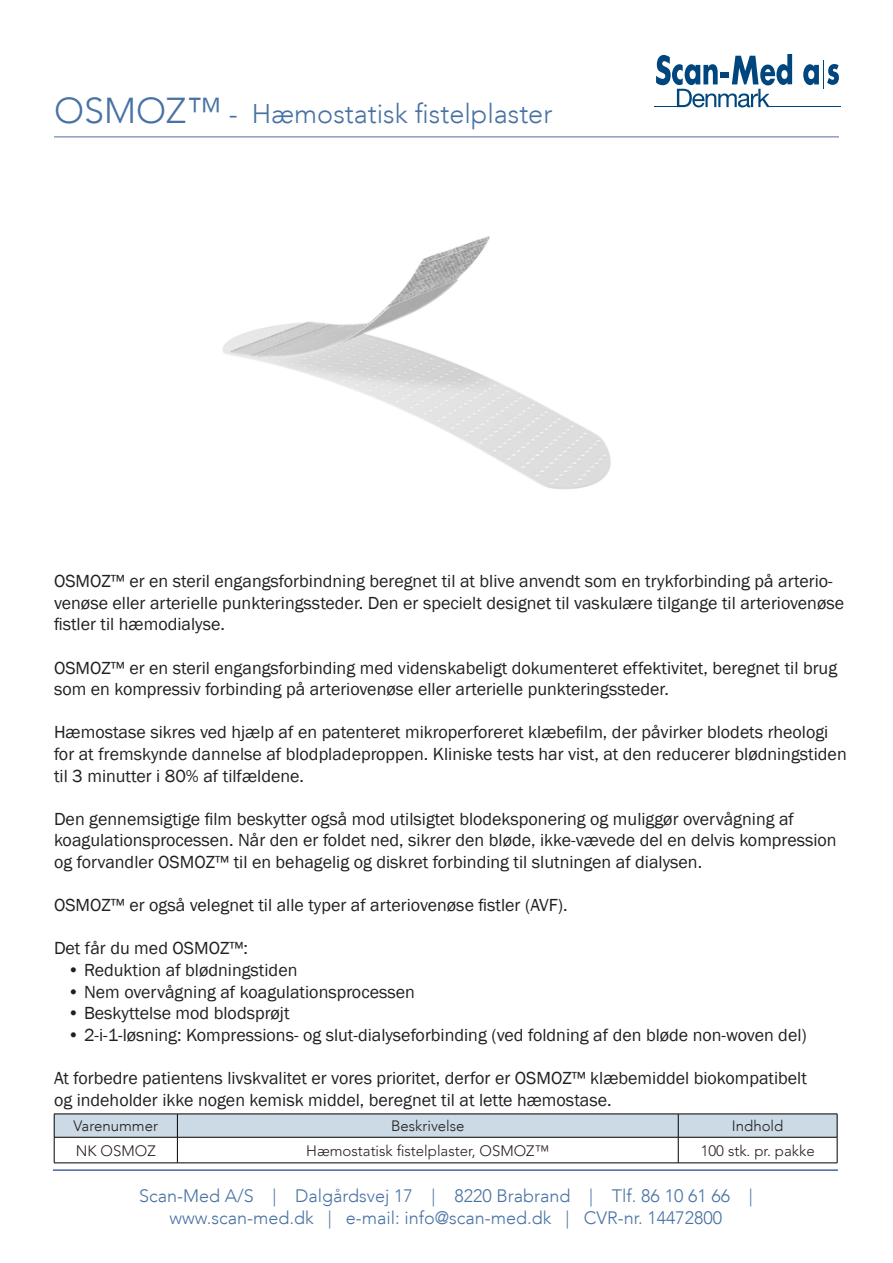
<style>
.page{position:relative;width:893px;height:1263px;background:#fff}
.page>*{position:absolute;margin:0;border:0;box-sizing:border-box;transform-origin:0 0}
.t1{font:300 27px "Avenir LT";color:#4872a3}
.t2{font:18px/21.6px "Franklin Gothic";color:#231f20}
.t3{font:300 18px/21.6px "Avenir LT";color:#4872a3;text-align:center}
.Sund__avis_-_tabel_t{font:300 15px "Avenir LT Std";color:#231f20}
.Sund__avis_-_tabel_t-2{font:300 15px "Avenir LT";color:#231f20}
.s1{font-size:36px}
</style>
<div class="page">
<svg style="left:803px;top:61px;width:36px;height:28px"></svg>
<hr style="left:769px;top:107px;width:72px;height:1px;background:#00467e">
<svg style="left:654px;top:54px;width:138px;height:54px"></svg>
<hr style="left:54px;top:136px;width:785px;height:2px;background:#253f8e">
<hr style="left:53px;top:1169px;width:785px;height:2px;background:#253f8e">
<svg style="left:54px;top:1114px;width:784px;height:49px"></svg>
<img style="left:222px;top:236px;width:389px;height:254px">
<p class="t1" style="left:54px;top:97px;width:500px"><span class="s1">OSMOZ™</span> - Hæmostatisk fistelplaster</p>
<p class="t2" style="left:54px;top:571px;width:792px">OSMOZ™ er en steril engangsforbindning beregnet til at blive anvendt som en trykforbinding på arterio&shy;venøse eller arterielle punkteringssteder. Den er specielt designet til vaskulære tilgange til arteriovenøse fistler til hæmodialyse.</p>
<p class="t2" style="left:54px;top:657px;width:785px">OSMOZ™ er en steril engangsforbinding med videnskabeligt dokumenteret effektivitet, beregnet til brug som en kompressiv forbinding på arteriovenøse eller arterielle punkteringssteder.</p>
<p class="t2" style="left:54px;top:722px;width:794px">Hæmostase sikres ved hjælp af en patenteret mikroperforeret klæbefilm, der påvirker blodets rheologi for at fremskynde dannelse af blodpladeproppen. Kliniske tests har vist, at den reducerer blødningstiden til 3 minutter i 80% af tilfældene.</p>
<p class="t2" style="left:54px;top:808px;width:741px">Den gennemsigtige film beskytter også mod utilsigtet blodeksponering og muliggør overvågning af</p>
<p class="t2" style="left:54px;top:830px;width:784px">koagulationsprocessen. Når den er foldet ned, sikrer den bløde, ikke-vævede del en delvis kompression og forvandler OSMOZ™ til en behagelig og diskret forbinding til slutningen af dialysen.</p>
<p class="t2" style="left:54px;top:895px;width:515px">OSMOZ™ er også velegnet til alle typer af arteriovenøse fistler (AVF).</p>
<p class="t2" style="left:54px;top:938px;width:195px">Det får du med OSMOZ™:</p>
<p class="t2" style="left:68px;top:960px;width:231px">• Reduktion af blødningstiden</p>
<p class="t2" style="left:68px;top:981px;width:349px">• Nem overvågning af koagulationsprocessen</p>
<p class="t2" style="left:68px;top:1003px;width:224px">• Beskyttelse mod blodsprøjt</p>
<p class="t2" style="left:68px;top:1024px;width:741px">• 2-i-1-løsning: Kompressions- og slut-dialyseforbinding (ved foldning af den bløde non-woven del)</p>
<p class="t2" style="left:54px;top:1068px;width:754px">At forbedre patientens livskvalitet er vores prioritet, derfor er OSMOZ™ klæbemiddel biokompatibelt</p>
<p class="t2" style="left:54px;top:1089px;width:559px">og indeholder ikke nogen kemisk middel, beregnet til at lette hæmostase.</p>
<p class="Sund__avis_-_tabel_t-2" style="left:74px;top:1117px;width:86px">Varenummer</p>
<p class="Sund__avis_-_tabel_t-2" style="left:391px;top:1117px;width:75px">Beskrivelse</p>
<p class="Sund__avis_-_tabel_t-2" style="left:732px;top:1117px;width:53px">Indhold</p>
<p class="Sund__avis_-_tabel_t" style="left:76px;top:1142px;width:81px">NK OSMOZ</p>
<p class="Sund__avis_-_tabel_t" style="left:306px;top:1142px;width:245px">Hæmostatisk fistelplaster, OSMOZ™</p>
<p class="Sund__avis_-_tabel_t" style="left:701px;top:1142px;width:115px">100 stk. pr. pakke</p>
<p class="t3" style="left:139px;top:1185px;width:615px">Scan-Med A/S | Dalgårdsvej 17 | 8220 Brabrand | Tlf. 86 10 61 66 | www.scan-med.dk | e-mail: info@scan-med.dk | CVR-nr. 14472800</p>
</div>
